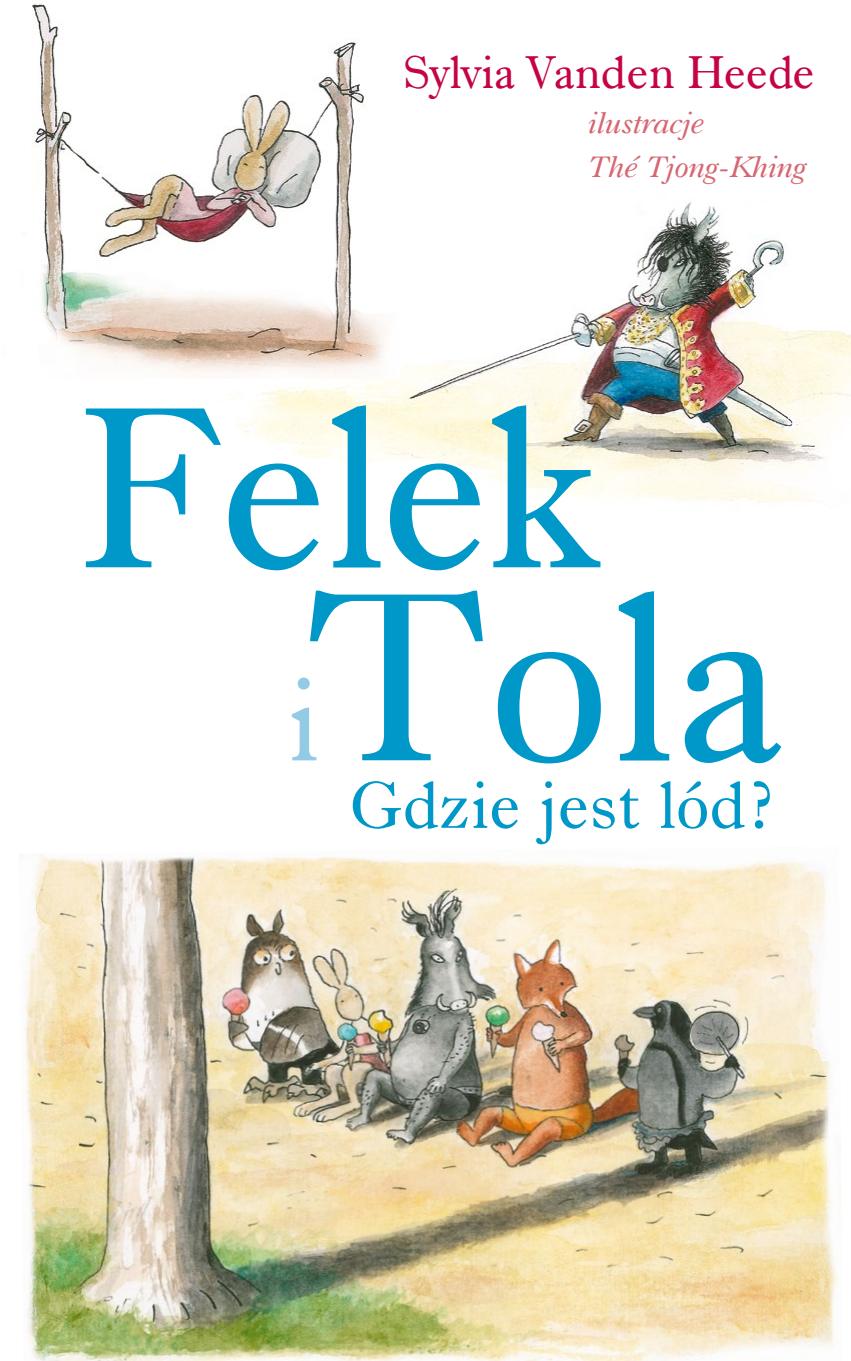
<style>
.page{position:relative;width:851px;height:1361px;background:#fff}
.page>*{position:absolute;margin:0;border:0;box-sizing:border-box;transform-origin:0 0}
.t1{font:245px "Dutch 766 EU";color:#0098c9}
.t2{font:234.8px "Dutch 766 EU";letter-spacing:-.025em;color:#0098c9}
.t3{font:67.6px "Dutch 766 EU";color:#0098c9}
.t4{font:47.2px "Dutch 766 EU";color:#c50345}
.t5{font:italic 30.4px/43.8px "Dutch 766 EU";color:#d66672}
.s1{font-size:120px;color:#93cbe4}
</style>
<div class="page">
<img style="left:25px;top:854px;width:812px;height:507px">
<img style="left:236px;top:202px;width:614px;height:301px">
<img style="left:31px;top:4px;width:368px;height:374px">
<h3 class="t4" style="left:403px;top:43px;width:413px">Sylvia Vanden Heede</h3>
<p class="t5" style="left:589px;top:101px;width:219px">ilustracje<br>Thé Tjong-Khing</p>
<h2 class="t2" style="left:78px;top:343px;width:524px">Felek</h2>
<h1 class="t1" style="left:287px;top:526px;width:498px"><span class="s1">i</span>Tola</h1>
<h3 class="t3" style="left:349px;top:763px;width:427px">Gdzie jest lód?</h3>
</div>
